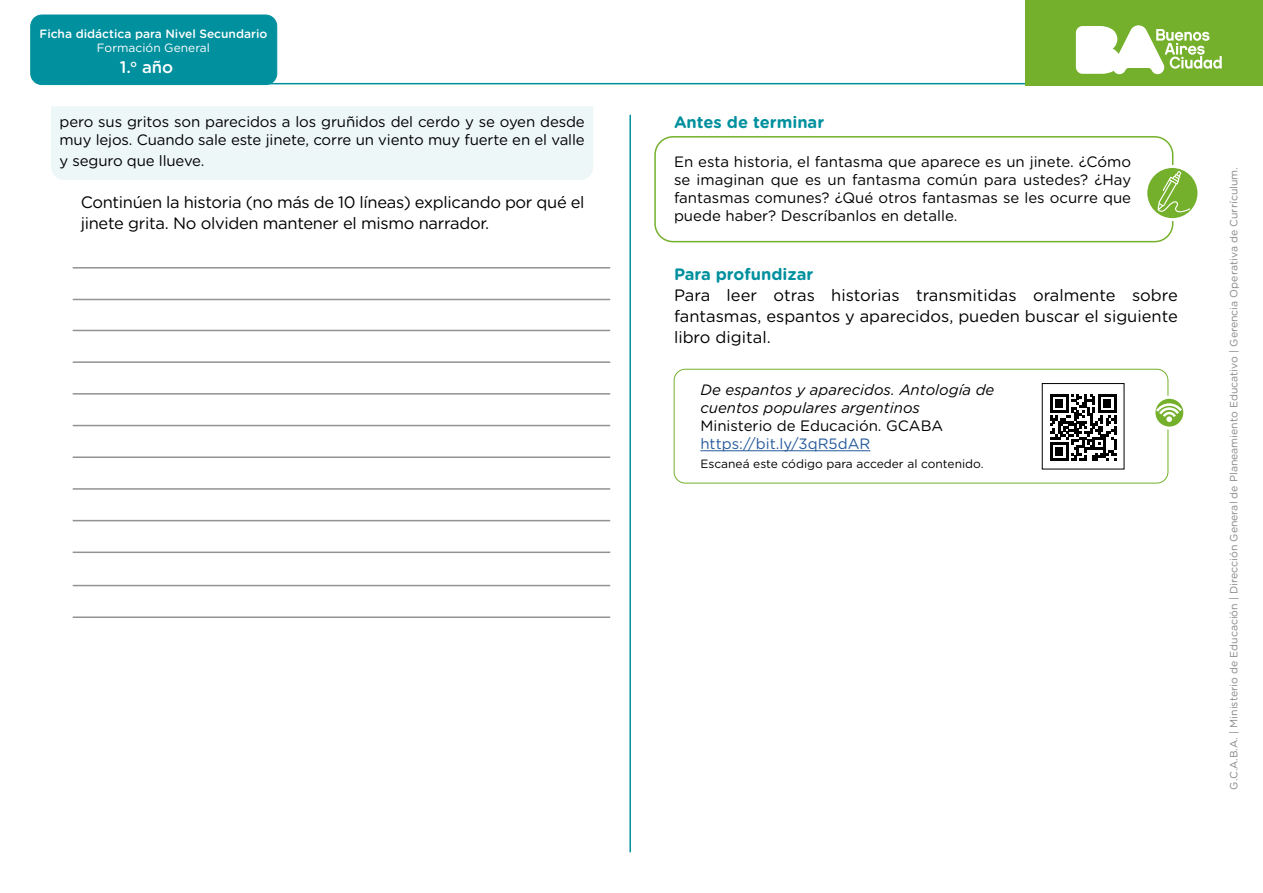
<style>
.page{position:relative;width:1263px;height:893px;background:#fff}
.page>*{position:absolute;margin:0;border:0;box-sizing:border-box;transform-origin:0 0}
.t1{font:500 16.8px "Gotham Rounded";color:#fff}
.t2{font:16.5px/21px "Gotham Rounded";letter-spacing:-.02em;color:#000;text-align:justify}
.t3{font:700 16.5px "Gotham Rounded";color:#00909e}
.t4{font:15px/18px "Gotham Rounded";letter-spacing:-.01em;color:#000;text-align:justify}
.t5{font:italic 15px/18px "Gotham Rounded";color:#000}
.t6{font:15px "Gotham Rounded";color:#275b9b}
.t7{font:12px "Gotham Rounded";color:#000}
.t8{font:500 12px "Gotham Rounded";color:#fff}
.t9{font:12px "Gotham Rounded";color:#fff}
.t10{font:10.5px "Gotham Rounded";color:#878787}
</style>
<div class="page">
<div style="left:31px;top:15px;width:246px;height:70px;background:#00909e;border-radius:11px"></div>
<div style="left:30px;top:15px;width:247px;height:70px;border:1px solid #00909e;border-radius:11px"></div>
<hr style="left:84px;top:83px;width:1179px;height:1px;background:#00909e">
<div style="left:1025px;top:0;width:238px;height:85px;background:#74b02b"></div>
<svg style="left:1076px;top:25px;width:146px;height:49px"></svg>
<hr style="left:629px;top:115px;width:2px;height:737px;background:#00909e">
<div style="left:654px;top:136px;width:519px;height:106px;border:2px solid #74b02b;border-radius:18px"></div>
<svg style="left:1146px;top:166px;width:53px;height:54px"></svg>
<div style="left:1144px;top:165px;width:56px;height:56px;border:3px solid #fff;border-radius:50%"></div>
<svg style="left:1157px;top:171px;width:33px;height:41px"></svg>
<hr style="left:73px;top:267px;width:537px;height:2px;background:#929292">
<hr style="left:73px;top:330px;width:537px;height:1px;background:#929292">
<hr style="left:73px;top:456px;width:537px;height:2px;background:#929292">
<hr style="left:73px;top:393px;width:537px;height:2px;background:#929292">
<hr style="left:73px;top:520px;width:537px;height:1px;background:#929292">
<hr style="left:73px;top:585px;width:537px;height:1px;background:#929292">
<hr style="left:73px;top:299px;width:537px;height:1px;background:#929292">
<hr style="left:73px;top:361px;width:537px;height:2px;background:#929292">
<hr style="left:73px;top:488px;width:537px;height:2px;background:#929292">
<hr style="left:73px;top:425px;width:537px;height:1px;background:#929292">
<hr style="left:73px;top:552px;width:537px;height:1px;background:#929292">
<hr style="left:73px;top:616px;width:537px;height:2px;background:#929292">
<div style="left:674px;top:369px;width:494px;height:115px;border:1px solid #74b02b;border-radius:11px"></div>
<svg style="left:1050px;top:394px;width:66px;height:67px"></svg>
<div style="left:1042px;top:383px;width:82px;height:86px;border:1px solid #000"></div>
<hr style="left:700px;top:450px;width:170px;height:1px;background:#275b9b">
<svg style="left:1154px;top:397px;width:31px;height:31px"></svg>
<div style="left:1152px;top:396px;width:34px;height:34px;border:3px solid #fff;border-radius:50%"></div>
<svg style="left:1156px;top:403px;width:26px;height:19px"></svg>
<div style="left:51px;top:106px;width:542px;height:74px;background:#edf7f8"></div>
<p class="t8" style="left:39px;top:25px;width:229px">Ficha didáctica para Nivel Secundario</p>
<p class="t9" style="left:97px;top:40px;width:115px">Formación General</p>
<p class="t1" style="left:120px;top:55px;width:55px">1.<sup>o</sup> año</p>
<p class="t4" style="left:60px;top:112px;width:527px">pero sus gritos son parecidos a los gruñidos del cerdo y se oyen desde muy lejos. Cuando sale este jinete, corre un viento muy fuerte en el valle</p>
<p class="t4" style="left:60px;top:151px;width:146px">y seguro que llueve.</p>
<p class="t2" style="left:81px;top:191px;width:505px">Continúen la historia (no más de 10 líneas) explicando por qué el jinete grita. No olviden mantener el mismo narrador.</p>
<p class="t3" style="left:674px;top:110px;width:152px">Antes de terminar</p>
<p class="t4" style="left:674px;top:152px;width:459px">En esta historia, el fantasma que aparece es un jinete. ¿Cómo se imaginan que es un fantasma común para ustedes? ¿Hay fantasmas comunes? ¿Qué otros fantasmas se les ocurre que puede haber? Descríbanlos en detalle.</p>
<p class="t3" style="left:674px;top:262px;width:141px">Para profundizar</p>
<p class="t2" style="left:674px;top:284px;width:505px">Para leer otras historias transmitidas oralmente sobre fantasmas, espantos y aparecidos, pueden buscar el siguiente libro digital.</p>
<p class="t5" style="left:700px;top:380px;width:296px">De espantos y aparecidos. Antología de cuentos populares argentinos</p>
<p class="t4" style="left:700px;top:416px;width:244px">Ministerio de Educación. GCABA</p>
<p class="t6" style="left:700px;top:434px;width:171px">https://bit.ly/3qR5dAR</p>
<p class="t7" style="left:700px;top:455px;width:285px">Escaneá este código para acceder al contenido.</p>
<p class="t10" style="left:1226px;top:790px;width:624px;rotate:-90deg">G.C.A.B.A. | Ministerio de Educación | Dirección General de Planeamiento Educativo | Gerencia Operativa de Currículum.</p>
</div>
